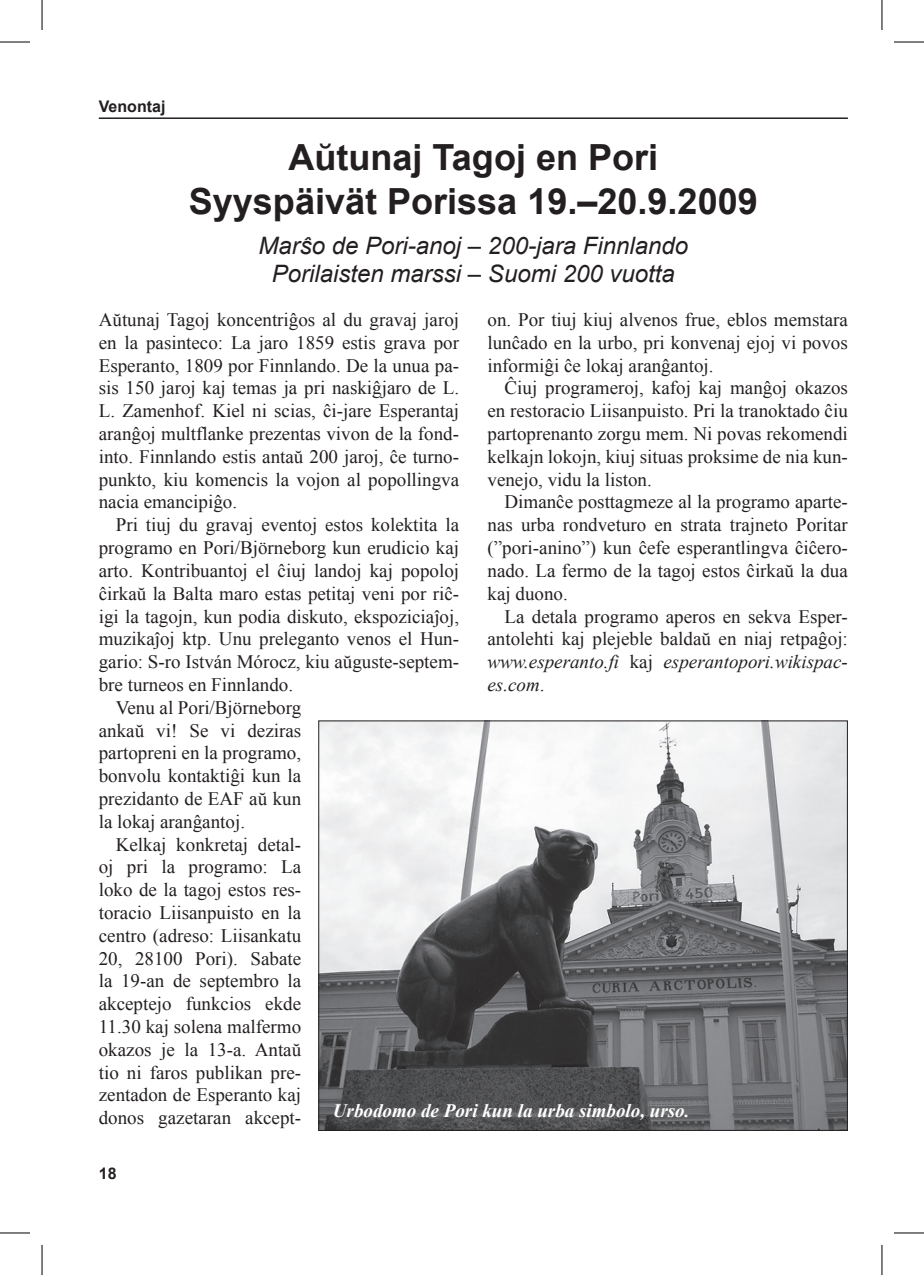
<style>
.page{position:relative;width:924px;height:1275px;background:#fff}
.page>*{position:absolute;margin:0;border:0;box-sizing:border-box;transform-origin:0 0}
.t1{font:700 36px/43.2px "Ariel Sud Euro";color:#231f20;text-align:center}
.t2{font:italic 24px/28.8px "Ariel Sud Euro";color:#231f20;text-align:center}
.t3{font:19px/22.8px "Times Sud Euro";color:#231f20;text-align:justify}
.t4{font:italic 700 19px "Times Sud Euro";color:#fff}
.t5{font:700 16px "Ariel Sud Euro";color:#231f20}
.s1{font-style:italic}
</style>
<div class="page">
<hr style="left:99px;top:117px;width:748px;height:2px;background:#231f20">
<img style="left:320px;top:722px;width:525px;height:407px">
<hr style="left:0;top:42px;width:30px;height:1px;background:#000">
<hr style="left:893px;top:42px;width:30px;height:1px;background:#000">
<hr style="left:0;top:1232px;width:30px;height:1px;background:#000">
<hr style="left:893px;top:1232px;width:30px;height:1px;background:#000">
<hr style="left:42px;top:0;width:1px;height:30px;background:#000">
<hr style="left:42px;top:1245px;width:1px;height:30px;background:#000">
<hr style="left:881px;top:0;width:1px;height:30px;background:#000">
<hr style="left:881px;top:1245px;width:1px;height:30px;background:#000">
<p class="t5" style="left:99px;top:95px;width:68px">Venontaj</p>
<h1 class="t1" style="left:189px;top:137px;width:570px">Aýtunaj Tagoj en Pori<br>Syyspäivät Porissa 19.–20.9.2009</h1>
<p class="t2" style="left:258px;top:231px;width:431px">Marþo de Pori-anoj – 200-jara Finnlando<br>Porilaisten marssi – Suomi 200 vuotta</p>
<p class="t3" style="left:99px;top:308px;width:362px">Aýtunaj Tagoj koncentriøos al du gravaj jaroj en la pasinteco: La jaro 1859 estis grava por Esperanto, 1809 por Finnlando. De la unua pa&shy;sis 150 jaroj kaj temas ja pri naskiøjaro de L.<br>L. Zamenhof. Kiel ni scias, æi-jare Esperantaj aranøoj multflanke prezentas vivon de la fond&shy;into. Finnlando estis antaý 200 jaroj, æe turno&shy;punkto, kiu komencis la vojon al popollingva nacia emancipiøo.</p>
<p class="t3" style="left:116px;top:513px;width:345px">Pri tiuj du gravaj eventoj estos kolektita la</p>
<p class="t3" style="left:99px;top:536px;width:361px">programo en Pori/Björneborg kun erudicio kaj</p>
<p class="t3" style="left:99px;top:559px;width:362px">arto. Kontribuantoj el æiuj landoj kaj popoloj</p>
<p class="t3" style="left:99px;top:581px;width:361px">æirkaý la Balta maro estas petitaj veni por riæ-</p>
<p class="t3" style="left:99px;top:604px;width:362px">igi la tagojn, kun podia diskuto, ekspozicia¼oj,</p>
<p class="t3" style="left:99px;top:627px;width:362px">muzika¼oj ktp. Unu preleganto venos el Hun-</p>
<p class="t3" style="left:99px;top:650px;width:361px">gario: S-ro István Mórocz, kiu aýguste-septem-</p>
<p class="t3" style="left:99px;top:673px;width:196px">bre turneos en Finnlando.</p>
<p class="t3" style="left:116px;top:695px;width:187px">Venu al Pori/Björneborg</p>
<p class="t3" style="left:99px;top:718px;width:204px">ankaý vi! Se vi deziras</p>
<p class="t3" style="left:99px;top:741px;width:204px">partopreni en la programo,</p>
<p class="t3" style="left:99px;top:764px;width:204px">bonvolu kontaktiøi kun la</p>
<p class="t3" style="left:99px;top:787px;width:204px">prezidanto de EAF aý kun</p>
<p class="t3" style="left:99px;top:809px;width:148px">la lokaj aranøantoj.</p>
<p class="t3" style="left:116px;top:832px;width:187px">Kelkaj konkretaj detal-</p>
<p class="t3" style="left:99px;top:855px;width:204px">oj pri la programo: La</p>
<p class="t3" style="left:99px;top:878px;width:204px">loko de la tagoj estos res-</p>
<p class="t3" style="left:99px;top:901px;width:204px">toracio Liisanpuisto en la</p>
<p class="t3" style="left:99px;top:923px;width:204px">centro (adreso: Liisankatu</p>
<p class="t3" style="left:99px;top:946px;width:204px">20, 28100 Pori). Sabate</p>
<p class="t3" style="left:99px;top:969px;width:204px">la 19-an de septembro la</p>
<p class="t3" style="left:99px;top:992px;width:204px">akceptejo funkcios ekde</p>
<p class="t3" style="left:99px;top:1015px;width:204px">11.30 kaj solena malfermo</p>
<p class="t3" style="left:99px;top:1037px;width:204px">okazos je la 13-a. Antaý</p>
<p class="t3" style="left:99px;top:1060px;width:204px">tio ni faros publikan pre-</p>
<p class="t3" style="left:99px;top:1083px;width:204px">zentadon de Esperanto kaj</p>
<p class="t3" style="left:99px;top:1106px;width:204px">donos gazetaran akcept-</p>
<p class="t3" style="left:487px;top:308px;width:362px">on. Por tiuj kiuj alvenos frue, eblos memstara lunæado en la urbo, pri konvenaj ejoj vi povos informiøi æe lokaj aranøantoj.</p>
<p class="t3" style="left:487px;top:376px;width:362px;text-indent:17px">Æiuj programeroj, kafoj kaj manøoj okazos en restoracio Liisanpuisto. Pri la tranoktado æiu partoprenanto zorgu mem. Ni povas rekomendi kelkajn lokojn, kiuj situas proksime de nia kun&shy;venejo, vidu la liston.</p>
<p class="t3" style="left:487px;top:490px;width:361px;text-indent:17px">Dimanæe posttagmeze al la programo aparte&shy;nas urba rondveturo en strata trajneto Poritar (”pori-anino”) kun æefe esperantlingva æiæero&shy;nado. La fermo de la tagoj estos æirkaý la dua kaj duono.</p>
<p class="t3" style="left:487px;top:604px;width:362px;text-indent:17px">La detala programo aperos en sekva Esper&shy;antolehti kaj plejeble baldaý en niaj retpaøoj: <span class="s1">www.esperanto.fi</span> kaj <span class="s1">esperantopori.wikispac&shy;es.com</span>.</p>
<p class="t4" style="left:333px;top:1097px;width:358px">Urbodomo de Pori kun la urba simbolo, urso.</p>
<p class="t5" style="left:99px;top:1162px;width:19px">18</p>
</div>
